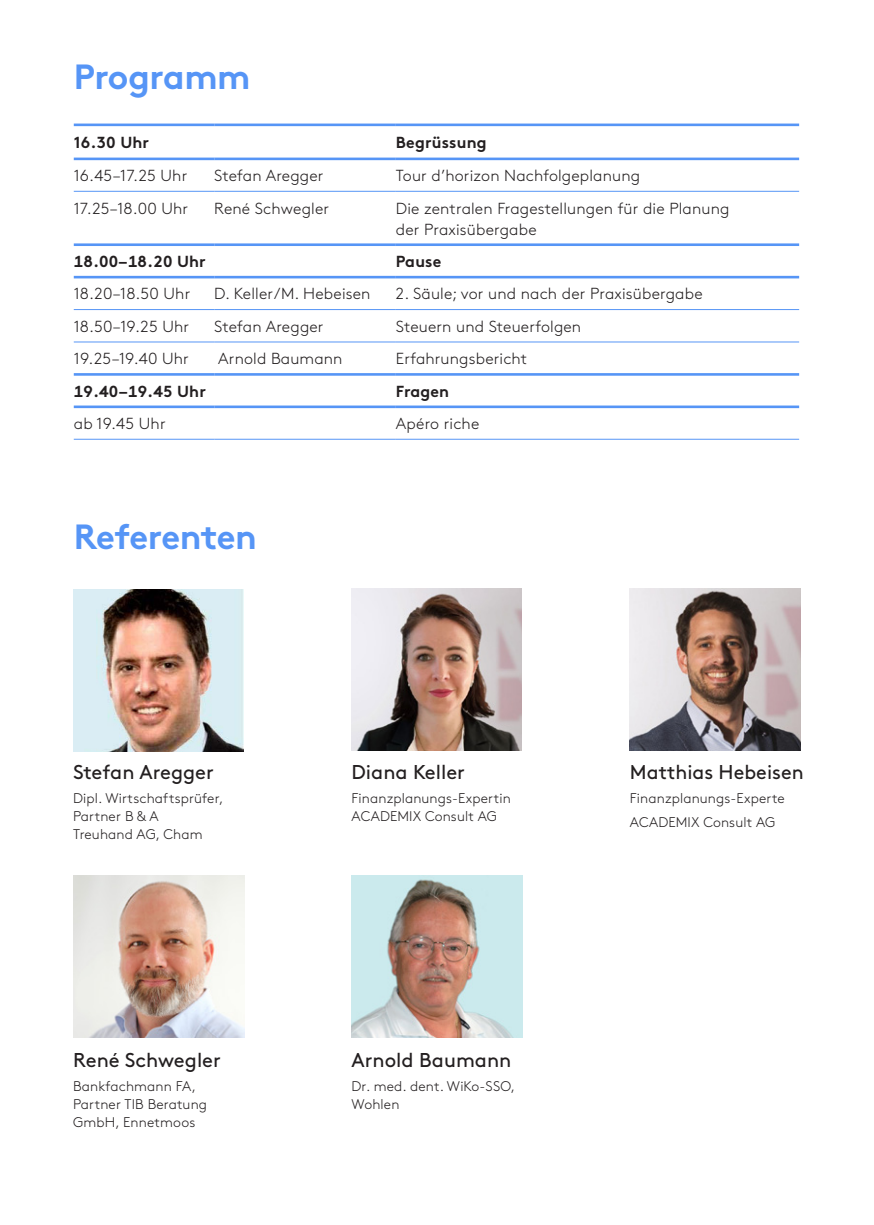
<style>
.page{position:relative;width:874px;height:1225px;background:#fff}
.page>*{position:absolute;margin:0;border:0;box-sizing:border-box;transform-origin:0 0}
.t1{font:700 35px "Brown Pro";letter-spacing:-.015em;color:#5695f6}
.t2{font:20px "Brown Pro";color:#231f20}
.t3{font:300 16px/21px "Brown Pro";letter-spacing:.01em;color:#231f20}
.t4{font:700 16px "Brown Pro";letter-spacing:.01em;color:#231f20}
.t5{font:300 14px/18px "Brown Pro";letter-spacing:.01em;color:#231f20}
</style>
<div class="page">
<hr style="left:74px;top:124px;width:140px;height:2px;background:#5695f6">
<hr style="left:214px;top:124px;width:181px;height:2px;background:#5695f6">
<hr style="left:395px;top:124px;width:403px;height:2px;background:#5695f6">
<hr style="left:74px;top:158px;width:140px;height:2px;background:#5695f6">
<hr style="left:214px;top:158px;width:181px;height:2px;background:#5695f6">
<hr style="left:395px;top:158px;width:403px;height:2px;background:#5695f6">
<hr style="left:74px;top:191px;width:140px;height:1px;background:#5695f6">
<hr style="left:214px;top:191px;width:181px;height:1px;background:#5695f6">
<hr style="left:395px;top:191px;width:403px;height:1px;background:#5695f6">
<hr style="left:74px;top:243px;width:140px;height:3px;background:#5695f6">
<hr style="left:214px;top:243px;width:181px;height:3px;background:#5695f6">
<hr style="left:395px;top:243px;width:403px;height:3px;background:#5695f6">
<hr style="left:74px;top:276px;width:140px;height:2px;background:#5695f6">
<hr style="left:214px;top:276px;width:181px;height:2px;background:#5695f6">
<hr style="left:395px;top:276px;width:403px;height:2px;background:#5695f6">
<hr style="left:74px;top:309px;width:140px;height:1px;background:#5695f6">
<hr style="left:214px;top:309px;width:181px;height:1px;background:#5695f6">
<hr style="left:395px;top:309px;width:403px;height:1px;background:#5695f6">
<hr style="left:74px;top:342px;width:140px;height:1px;background:#5695f6">
<hr style="left:214px;top:342px;width:181px;height:1px;background:#5695f6">
<hr style="left:395px;top:342px;width:403px;height:1px;background:#5695f6">
<hr style="left:74px;top:373px;width:140px;height:3px;background:#5695f6">
<hr style="left:214px;top:373px;width:181px;height:3px;background:#5695f6">
<hr style="left:395px;top:373px;width:403px;height:3px;background:#5695f6">
<hr style="left:74px;top:405px;width:140px;height:3px;background:#5695f6">
<hr style="left:214px;top:405px;width:181px;height:3px;background:#5695f6">
<hr style="left:395px;top:405px;width:403px;height:3px;background:#5695f6">
<hr style="left:74px;top:439px;width:140px;height:1px;background:#5695f6">
<hr style="left:214px;top:439px;width:181px;height:1px;background:#5695f6">
<hr style="left:395px;top:439px;width:403px;height:1px;background:#5695f6">
<img style="left:73px;top:589px;width:170px;height:162px">
<img style="left:351px;top:875px;width:171px;height:162px">
<img style="left:351px;top:588px;width:170px;height:162px">
<img style="left:629px;top:588px;width:170px;height:162px">
<img style="left:74px;top:876px;width:170px;height:162px">
<h1 class="t1" style="left:74px;top:48px;width:178px">Programm</h1>
<p class="t4" style="left:74px;top:129px;width:77px">16.30 Uhr</p>
<p class="t4" style="left:395px;top:129px;width:92px">Begrüssung</p>
<p class="t3" style="left:74px;top:164px;width:115px">16.45–17.25 Uhr</p>
<p class="t3" style="left:214px;top:164px;width:111px">Stefan Aregger</p>
<p class="t3" style="left:395px;top:164px;width:245px">Tour d’horizon Nachfolgeplanung</p>
<p class="t3" style="left:74px;top:196px;width:116px">17.25–18.00 Uhr</p>
<p class="t3" style="left:214px;top:196px;width:116px">René Schwegler</p>
<p class="t3" style="left:395px;top:196px;width:335px">Die zentralen Fragestellungen für die Planung der Praxisübergabe</p>
<p class="t4" style="left:74px;top:248px;width:133px">18.00–18.20 Uhr</p>
<p class="t4" style="left:395px;top:248px;width:47px">Pause</p>
<p class="t3" style="left:74px;top:282px;width:118px">18.20–18.50 Uhr</p>
<p class="t3" style="left:214px;top:282px;width:158px">D. Keller/M. Hebeisen</p>
<p class="t3" style="left:395px;top:282px;width:308px">2. Säule; vor und nach der Praxisübergabe</p>
<p class="t3" style="left:74px;top:315px;width:117px">18.50–19.25 Uhr</p>
<p class="t3" style="left:214px;top:315px;width:111px">Stefan Aregger</p>
<p class="t3" style="left:395px;top:315px;width:187px">Steuern und Steuerfolgen</p>
<p class="t3" style="left:74px;top:347px;width:116px">19.25–19.40 Uhr</p>
<p class="t3" style="left:218px;top:347px;width:126px">Arnold Baumann</p>
<p class="t3" style="left:396px;top:347px;width:133px">Erfahrungsbericht</p>
<p class="t4" style="left:74px;top:378px;width:133px">19.40–19.45 Uhr</p>
<p class="t4" style="left:396px;top:378px;width:55px">Fragen</p>
<p class="t3" style="left:74px;top:412px;width:93px">ab 19.45 Uhr</p>
<p class="t3" style="left:396px;top:412px;width:85px">Apéro riche</p>
<h1 class="t1" style="left:74px;top:508px;width:185px">Referenten</h1>
<p class="t2" style="left:73px;top:757px;width:142px">Stefan Aregger</p>
<p class="t5" style="left:73px;top:788px;width:152px">Dipl. Wirtschaftsprüfer,<br>Partner B &amp; A<br>Treuhand AG, Cham</p>
<p class="t2" style="left:73px;top:1044px;width:149px">René Schwegler</p>
<p class="t5" style="left:73px;top:1075px;width:135px">Bankfachmann FA,<br>Partner TIB Beratung<br>GmbH, Ennetmoos</p>
<p class="t2" style="left:351px;top:757px;width:115px">Diana Keller</p>
<p class="t5" style="left:351px;top:788px;width:161px">Finanzplanungs- Expertin<br>ACADEMIX Consult AG</p>
<p class="t2" style="left:351px;top:1044px;width:161px">Arnold Baumann</p>
<p class="t5" style="left:351px;top:1075px;width:165px">Dr. med. dent. WiKo-SSO,<br>Wohlen</p>
<p class="t2" style="left:629px;top:757px;width:175px">Matthias Hebeisen</p>
<p class="t5" style="left:629px;top:785px;width:156px;line-height:23.6px">Finanzplanungs- Experte<br>ACADEMIX Consult AG</p>
</div>
